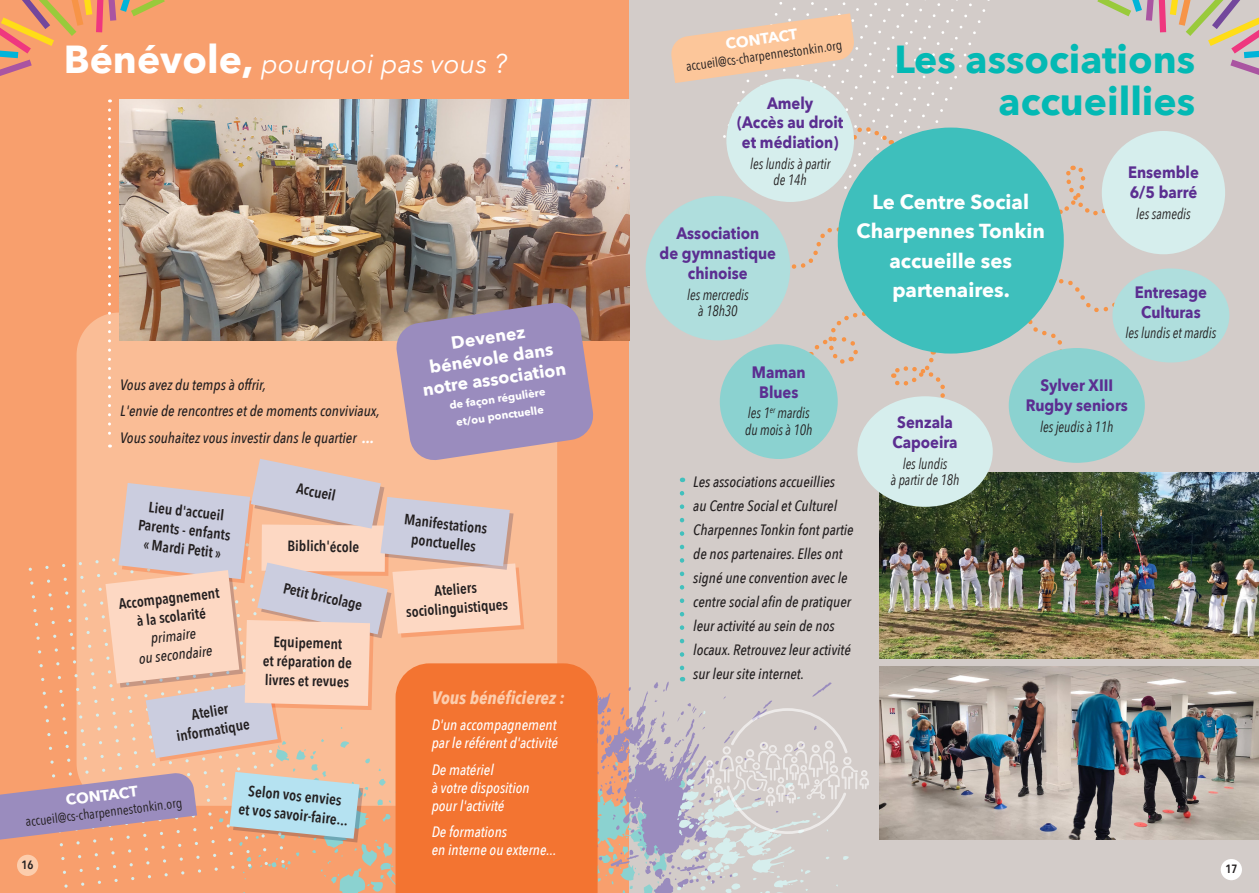
<style>
.page{position:relative;width:1259px;height:893px;background:#fff}
.page>*{position:absolute;margin:0;border:0;box-sizing:border-box;transform-origin:0 0}
.t1{font:700 39px "Avenir Next";color:#03b9b4}
.t2{font:italic 27px "Avenir Next";color:#fff}
.t3{font:700 20.25px/29.1px "Avenir Next";color:#fff;text-align:center}
.t4{font:italic 700 18px "Avenir Next Condensed";color:#fccdad}
.t5{font:700 17.55px "Avenir Next";color:#fff}
.t6{font:700 16.5px/19.8px "Avenir Next";color:#5b2e91;text-align:center;scale:.9 1}
.t7{font:italic 500 15px/24px "Avenir Next Condensed";color:#231f20}
.t8{font:italic 15px/16.5px "Avenir Next Condensed";color:#231f20;text-align:center;scale:.9 1}
.t9{font:italic 500 15px/18px "Avenir Next Condensed";color:#fff}
.t10{font:600 15px "Avenir Next Condensed";color:#231f20}
.t11{font:700 15px "Avenir Next";color:#fff}
.t12{font:600 14.85px "Avenir Next Condensed";color:#231f20}
.t13{font:italic 500 14.85px "Avenir Next Condensed";color:#231f20}
.t14{font:13.5px "Avenir Next Condensed";color:#231f20}
.t15{font:600 12px "Avenir Next Condensed";color:#231f20}
.t16{font:700 10.95px "Avenir Next";color:#fff}
.s1{font-weight:700;font-style:normal;font-size:39px}
.s2{font-weight:700;color:#fff}
</style>
<div class="page">
<div style="left:0;top:0;width:629px;height:893px;background:#f89f6d"></div>
<div style="left:629px;top:0;width:630px;height:893px;background:#d3ccc9"></div>
<svg style="left:639px;top:681px;width:192px;height:67px"></svg>
<svg style="left:639px;top:748px;width:37px;height:145px;fill:#9a8cbe"></svg>
<svg style="left:0;top:0;width:165px;height:76px"></svg>
<svg style="left:1097px;top:0;width:162px;height:75px"></svg>
<img style="left:879px;top:472px;width:380px;height:186px">
<img style="left:879px;top:666px;width:380px;height:174px">
<svg style="left:676px;top:708px;width:193px;height:185px"></svg>
<img style="left:119px;top:99px;width:510px;height:11px">
<svg style="left:810px;top:313px;width:55px;height:54px"></svg>
<svg style="left:785px;top:227px;width:53px;height:42px"></svg>
<svg style="left:1057px;top:165px;width:48px;height:67px"></svg>
<svg style="left:891px;top:352px;width:68px;height:52px"></svg>
<svg style="left:1024px;top:265px;width:91px;height:93px"></svg>
<div style="left:1101px;top:131px;width:124px;height:123px;background:#d6eeed;border-radius:50%"></div>
<div style="left:1008px;top:348px;width:136px;height:115px;background:#8bd2d0;border-radius:50%"></div>
<div style="left:720px;top:344px;width:117px;height:115px;background:#8bd2d0;border-radius:50%"></div>
<div style="left:837px;top:128px;width:226px;height:226px;background:#3ebfbc;border-radius:50%"></div>
<div style="left:857px;top:396px;width:135px;height:111px;background:#d6eeed;border-radius:50%"></div>
<div style="left:645px;top:196px;width:145px;height:144px;background:#afdedd;border-radius:50%"></div>
<div style="left:1112px;top:268px;width:117px;height:94px;background:#afdedd;border-radius:50%"></div>
<svg style="left:680px;top:493px;width:4px;height:188px"></svg>
<svg style="left:671px;top:0;width:319px;height:212px"></svg>
<img style="left:0;top:110px;width:639px;height:783px">
<div style="left:17px;top:855px;width:21px;height:21px;background:#fccdad;border-radius:50%"></div>
<div style="left:1220px;top:859px;width:22px;height:21px;background:#fff;border-radius:50%"></div>
<p class="t11" style="left:724px;top:31px;width:74px;rotate:-8deg">CONTACT</p>
<p class="t14" style="left:684px;top:55px;width:159px;rotate:-8deg">accueil@cs-charpennestonkin.org</p>
<p class="t2" style="left:64px;top:41px;width:445px"><span class="s1">Bénévole,</span> pourquoi pas vous ?</p>
<p class="t1" style="left:894px;top:26px;width:302px">Les associations</p>
<p class="t1" style="left:998px;top:68px;width:198px">accueillies</p>
<p class="t6" style="left:767px;top:93px;width:53px">Amely</p>
<p class="t6" style="left:737px;top:113px;width:120px">(Accès au droit</p>
<p class="t6" style="left:742px;top:132px;width:109px">et médiation)</p>
<p class="t8" style="left:750px;top:155px;width:91px">les lundis à partir de 14h</p>
<p class="t6" style="left:1128px;top:162px;width:80px">Ensemble</p>
<p class="t6" style="left:1129px;top:182px;width:77px">6/5 barré</p>
<p class="t8" style="left:1136px;top:205px;width:62px">les samedis</p>
<p class="t3" style="left:856px;top:187px;width:190px">Le Centre Social<br>Charpennes Tonkin accueille ses</p>
<p class="t3" style="left:892px;top:275px;width:119px">partenaires.</p>
<p class="t6" style="left:676px;top:223px;width:94px">Association</p>
<p class="t6" style="left:659px;top:243px;width:131px">de gymnastique chinoise</p>
<p class="t8" style="left:687px;top:286px;width:70px">les mercredis à 18h30</p>
<p class="t6" style="left:1134px;top:282px;width:82px">Entresage</p>
<p class="t6" style="left:1141px;top:302px;width:68px">Culturas</p>
<p class="t8" style="left:1125px;top:325px;width:102px">les lundis et mardis</p>
<p class="t5" style="left:449px;top:327px;width:76px;rotate:-8deg">Devenez</p>
<p class="t5" style="left:427px;top:352px;width:126px;rotate:-8deg">bénévole dans</p>
<p class="t5" style="left:421px;top:374px;width:146px;rotate:-8deg">notre association</p>
<p class="t6" style="left:752px;top:362px;width:61px">Maman<br>Blues</p>
<p class="t8" style="left:745px;top:405px;width:76px;text-align:left">les 1<sup>er</sup> mardis du mois à 10h</p>
<p class="t7" style="left:120px;top:373px;width:148px">Vous avez du temps à offrir,</p>
<p class="t7" style="left:120px;top:399px;width:261px">L'envie de rencontres et de moments conviviaux,</p>
<p class="t7" style="left:120px;top:426px;width:255px">Vous souhaitez vous investir dans le quartier <span class="s2">...</span></p>
<p class="t6" style="left:1040px;top:375px;width:82px">Sylver XIII</p>
<p class="t6" style="left:1025px;top:395px;width:115px">Rugby seniors</p>
<p class="t8" style="left:1040px;top:418px;width:83px">les jeudis à 11h</p>
<p class="t16" style="left:448px;top:396px;width:98px;rotate:-8deg">de façon régulière</p>
<p class="t16" style="left:455px;top:412px;width:90px;rotate:-8deg">et/ou ponctuelle</p>
<p class="t6" style="left:897px;top:412px;width:63px">Senzala</p>
<p class="t6" style="left:892px;top:432px;width:74px">Capoeira</p>
<p class="t8" style="left:890px;top:455px;width:78px">les lundis<br>à partir de 18h</p>
<p class="t7" style="left:693px;top:470px;width:162px">Les associations accueillies<br>au Centre Social et Culturel<br>Charpennes Tonkin font partie de nos partenaires. Elles ont signé une convention avec le centre social afin de pratiquer leur activité au sein de nos locaux. Retrouvez leur activité sur leur site internet.</p>
<p class="t12" style="left:299px;top:475px;width:41px;rotate:11deg">Accueil</p>
<p class="t12" style="left:150px;top:494px;width:77px;rotate:6deg">Lieu d'accueil</p>
<p class="t12" style="left:140px;top:512px;width:94px;rotate:6deg">Parents - enfants</p>
<p class="t12" style="left:145px;top:532px;width:79px;rotate:6deg">« Mardi Petit »</p>
<p class="t12" style="left:288px;top:533px;width:73px;rotate:1deg">Biblich'école</p>
<p class="t12" style="left:405px;top:507px;width:85px;rotate:6deg">Manifestations</p>
<p class="t12" style="left:412px;top:527px;width:66px;rotate:6deg">ponctuelles</p>
<p class="t12" style="left:287px;top:575px;width:82px;rotate:13deg">Petit bricolage</p>
<p class="t12" style="left:433px;top:578px;width:44px;rotate:-4deg">Ateliers</p>
<p class="t12" style="left:405px;top:599px;width:104px;rotate:-4deg">sociolinguistiques</p>
<p class="t12" style="left:118px;top:591px;width:103px;rotate:-6deg">Accompagnement</p>
<p class="t12" style="left:135px;top:608px;width:71px;rotate:-6deg">à la scolarité</p>
<p class="t13" style="left:150px;top:629px;width:47px;rotate:-6deg">primaire</p>
<p class="t13" style="left:138px;top:649px;width:75px;rotate:-6deg">ou secondaire</p>
<p class="t12" style="left:274px;top:629px;width:70px;rotate:2deg">Equipement</p>
<p class="t12" style="left:263px;top:647px;width:90px;rotate:2deg">et réparation de</p>
<p class="t12" style="left:265px;top:666px;width:86px;rotate:2deg">livres et revues</p>
<p class="t12" style="left:189px;top:702px;width:38px;rotate:-10deg">Atelier</p>
<p class="t12" style="left:174px;top:724px;width:75px;rotate:-10deg">informatique</p>
<p class="t11" style="left:64px;top:787px;width:74px;rotate:-7deg">CONTACT</p>
<p class="t14" style="left:24px;top:810px;width:159px;rotate:-7deg">accueil@cs-charpennestonkin.org</p>
<p class="t10" style="left:250px;top:778px;width:95px;rotate:6deg">Selon vos envies</p>
<p class="t10" style="left:240px;top:796px;width:111px;rotate:6deg">et vos savoir-faire...</p>
<p class="t4" style="left:432px;top:686px;width:134px">Vous bénéficierez :</p>
<p class="t9" style="left:432px;top:716px;width:128px">D'un accompagnement par le référent d'activité</p>
<p class="t9" style="left:432px;top:760px;width:100px">De matériel<br>à votre disposition pour l'activité</p>
<p class="t9" style="left:432px;top:823px;width:126px">De formations<br>en interne ou externe...</p>
<p class="t15" style="left:22px;top:854px;width:14px">16</p>
<p class="t15" style="left:1225px;top:859px;width:13px">17</p>
</div>
